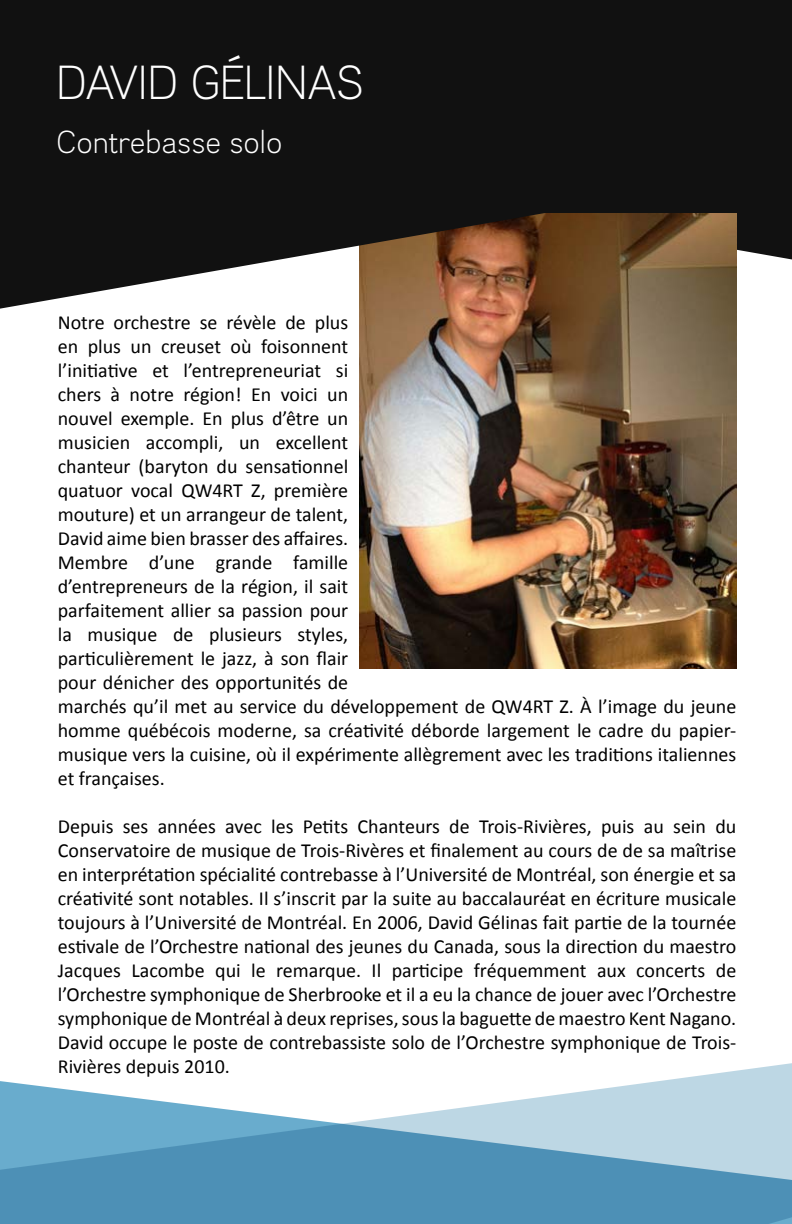
<style>
.page{position:relative;width:792px;height:1224px;background:#fff}
.page>*{position:absolute;margin:0;border:0;box-sizing:border-box;transform-origin:0 0}
.t1{font:48px "Divulge Lt";color:#fff}
.t2{font:32px "Divulge Lt";color:#fff}
.t3{font:20px/24px "Calibri";color:#000}
</style>
<div class="page">
<svg style="left:0;top:1063px;width:792px;height:161px"></svg>
<img style="left:360px;top:309px;width:376px;height:359px">
<svg style="left:0;top:0;width:792px;height:309px;background:#2e2824"></svg>
<h1 class="t1" style="left:56px;top:53px;width:309px">David gélinas</h1>
<h2 class="t2" style="left:56px;top:122px;width:228px">Contrebasse solo</h2>
<p class="t3" style="left:58px;top:311px;width:680px">Notre orchestre se révèle de plus<br>en plus un creuset où foisonnent<br>l’initiative et l’entrepreneuriat si<br>chers à notre région! En voici un<br>nouvel exemple. En plus d’être un<br>musicien accompli, un excellent<br>chanteur (baryton du sensationnel<br>quatuor vocal QW4RT Z, première<br>mouture) et un arrangeur de talent,<br>David aime bien brasser des affaires.<br>Membre d’une grande famille<br>d’entrepreneurs de la région, il sait<br>parfaitement allier sa passion pour<br>la musique de plusieurs styles,<br>particulièrement le jazz, à son flair<br>pour dénicher des opportunités de<br>marchés qu’il met au service du développement de QW4RT Z. À l’image du jeune homme québécois moderne, sa créativité déborde largement le cadre du papier&shy;musique vers la cuisine, où il expérimente allègrement avec les traditions italiennes et françaises.</p>
<p class="t3" style="left:58px;top:815px;width:680px;text-align:justify">Depuis ses années avec les Petits Chanteurs de Trois-Rivières, puis au sein du Conservatoire de musique de Trois-Rivères et finalement au cours de de sa maîtrise en interprétation spécialité contrebasse à l’Université de Montréal, son énergie et sa créativité sont notables. Il s’inscrit par la suite au baccalauréat en écriture musicale toujours à l’Université de Montréal. En 2006, David Gélinas fait partie de la tournée estivale de l’Orchestre national des jeunes du Canada, sous la direction du maestro Jacques Lacombe qui le remarque. Il participe fréquemment aux concerts de l’Orchestre symphonique de Sherbrooke et il a eu la chance de jouer avec l’Orchestre symphonique de Montréal à deux reprises, sous la baguette de maestro Kent Nagano.<br>David occupe le poste de contrebassiste solo de l’Orchestre symphonique de Trois-Rivières depuis 2010.</p>
</div>
